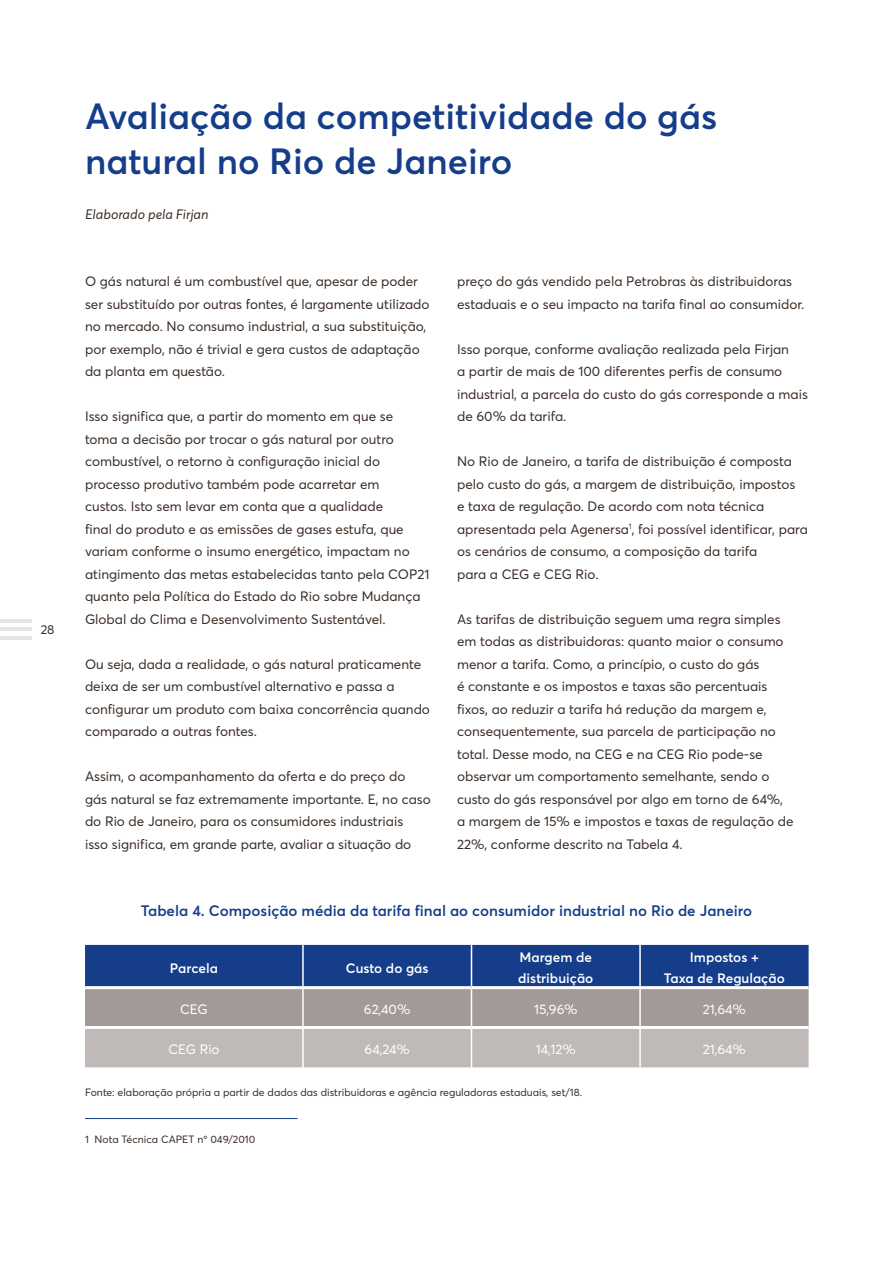
<style>
.page{position:relative;width:893px;height:1263px;background:#fff}
.page>*{position:absolute;margin:0;border:0;box-sizing:border-box;transform-origin:0 0}
.t1{font:600 36px/45px "Averta";color:#153d8a}
.t2{font:600 15px "Averta";color:#153d8a}
.t3{font:13.5px/22.5px "Averta";color:#3a2c26}
.t4{font:600 13.5px/21px "Averta";color:#fff}
.t5{font:13.5px "Averta";color:#fff}
.t6{font:italic 13.5px "Averta";color:#3a2c26}
.t7{font:12.75px "Averta";color:#3a2c26}
.t8{font:10.5px "Averta";color:#3a2c26}
</style>
<div class="page">
<hr style="left:0;top:619px;width:31px;height:4px;background:#e8e4e3">
<hr style="left:0;top:627px;width:31px;height:4px;background:#e8e4e3">
<hr style="left:0;top:636px;width:31px;height:3px;background:#e8e4e3">
<svg style="left:85px;top:945px;width:724px;height:122px;background:#79839d"></svg>
<hr style="left:302px;top:945px;width:2px;height:41px;background:#fff">
<hr style="left:471px;top:945px;width:1px;height:41px;background:#fff">
<hr style="left:639px;top:945px;width:2px;height:41px;background:#fff">
<hr style="left:302px;top:989px;width:2px;height:37px;background:#fff">
<hr style="left:471px;top:989px;width:1px;height:37px;background:#fff">
<hr style="left:639px;top:989px;width:2px;height:37px;background:#fff">
<hr style="left:302px;top:1029px;width:2px;height:38px;background:#fff">
<hr style="left:471px;top:1029px;width:1px;height:38px;background:#fff">
<hr style="left:639px;top:1029px;width:2px;height:38px;background:#fff">
<hr style="left:85px;top:986px;width:218px;height:3px;background:#fff">
<hr style="left:303px;top:986px;width:168px;height:3px;background:#fff">
<hr style="left:471px;top:986px;width:169px;height:3px;background:#fff">
<hr style="left:640px;top:986px;width:169px;height:3px;background:#fff">
<hr style="left:85px;top:1026px;width:218px;height:3px;background:#fff">
<hr style="left:303px;top:1026px;width:168px;height:3px;background:#fff">
<hr style="left:471px;top:1026px;width:169px;height:3px;background:#fff">
<hr style="left:640px;top:1026px;width:169px;height:3px;background:#fff">
<hr style="left:85px;top:1118px;width:213px;height:1px;background:#153d8a">
<p class="t7" style="left:41px;top:620px;width:15px">28</p>
<h1 class="t1" style="left:85px;top:92px;width:634px">Avaliação da competitividade do gás natural no Rio de Janeiro</h1>
<p class="t6" style="left:85px;top:206px;width:125px">Elaborado pela Firjan</p>
<p class="t3" style="left:85px;top:270px;width:346px">O gás natural é um combustível que, apesar de poder ser substituído por outras fontes, é largamente utilizado no mercado. No consumo industrial, a sua substituição, por exemplo, não é trivial e gera custos de adaptação da planta em questão.</p>
<p class="t3" style="left:85px;top:405px;width:346px">Isso significa que, a partir do momento em que se<br>toma a decisão por trocar o gás natural por outro combustível, o retorno à configuração inicial do processo produtivo também pode acarretar em<br>custos. Isto sem levar em conta que a qualidade<br>final do produto e as emissões de gases estufa, que variam conforme o insumo energético, impactam no atingimento das metas estabelecidas tanto pela COP21 quanto pela Política do Estado do Rio sobre Mudança Global do Clima e Desenvolvimento Sustentável.</p>
<p class="t3" style="left:85px;top:652px;width:346px">Ou seja, dada a realidade, o gás natural praticamente deixa de ser um combustível alternativo e passa a configurar um produto com baixa concorrência quando comparado a outras fontes.</p>
<p class="t3" style="left:85px;top:765px;width:347px">Assim, o acompanhamento da oferta e do preço do gás natural se faz extremamente importante. E, no caso do Rio de Janeiro, para os consumidores industriais<br>isso significa, em grande parte, avaliar a situação do</p>
<p class="t3" style="left:457px;top:270px;width:349px">preço do gás vendido pela Petrobras às distribuidoras estaduais e o seu impacto na tarifa final ao consumidor.</p>
<p class="t3" style="left:457px;top:337px;width:352px">Isso porque, conforme avaliação realizada pela Firjan<br>a partir de mais de 100 diferentes perfis de consumo industrial, a parcela do custo do gás corresponde a mais de 60% da tarifa.</p>
<p class="t3" style="left:457px;top:450px;width:352px">No Rio de Janeiro, a tarifa de distribuição é composta pelo custo do gás, a margem de distribuição, impostos<br>e taxa de regulação. De acordo com nota técnica apresentada pela Agenersa<sup>1</sup>, foi possível identificar, para os cenários de consumo, a composição da tarifa<br>para a CEG e CEG Rio.</p>
<p class="t3" style="left:457px;top:607px;width:338px">As tarifas de distribuição seguem uma regra simples em todas as distribuidoras: quanto maior o consumo menor a tarifa. Como, a princípio, o custo do gás<br>é constante e os impostos e taxas são percentuais fixos, ao reduzir a tarifa há redução da margem e, consequentemente, sua parcela de participação no total. Desse modo, na CEG e na CEG Rio pode-se observar um comportamento semelhante, sendo o custo do gás responsável por algo em torno de 64%, a margem de 15% e impostos e taxas de regulação de 22%, conforme descrito na Tabela 4.</p>
<p class="t2" style="left:141px;top:900px;width:613px">Tabela 4. Composição média da tarifa final ao consumidor industrial no Rio de Janeiro</p>
<p class="t4" style="left:170px;top:957px;width:50px">Parcela</p>
<p class="t4" style="left:346px;top:957px;width:84px">Custo do gás</p>
<p class="t4" style="left:518px;top:946px;width:77px">Margem de distribuição</p>
<p class="t4" style="left:664px;top:946px;width:122px;text-align:center">Impostos +<br>Taxa de Regulação</p>
<p class="t5" style="left:180px;top:1000px;width:29px">CEG</p>
<p class="t5" style="left:364px;top:1000px;width:48px">62,40%</p>
<p class="t5" style="left:534px;top:1000px;width:45px">15,96%</p>
<p class="t5" style="left:703px;top:1000px;width:44px">21,64%</p>
<p class="t5" style="left:168px;top:1040px;width:53px">CEG Rio</p>
<p class="t5" style="left:365px;top:1040px;width:47px">64,24%</p>
<p class="t5" style="left:536px;top:1040px;width:41px">14,12%</p>
<p class="t5" style="left:703px;top:1040px;width:44px">21,64%</p>
<p class="t8" style="left:85px;top:1085px;width:499px">Fonte: elaboração própria a partir de dados das distribuidoras e agência reguladoras estaduais, set/18.</p>
<p class="t8" style="left:85px;top:1132px;width:172px">1 Nota Técnica CAPET nº 049/2010</p>
</div>
